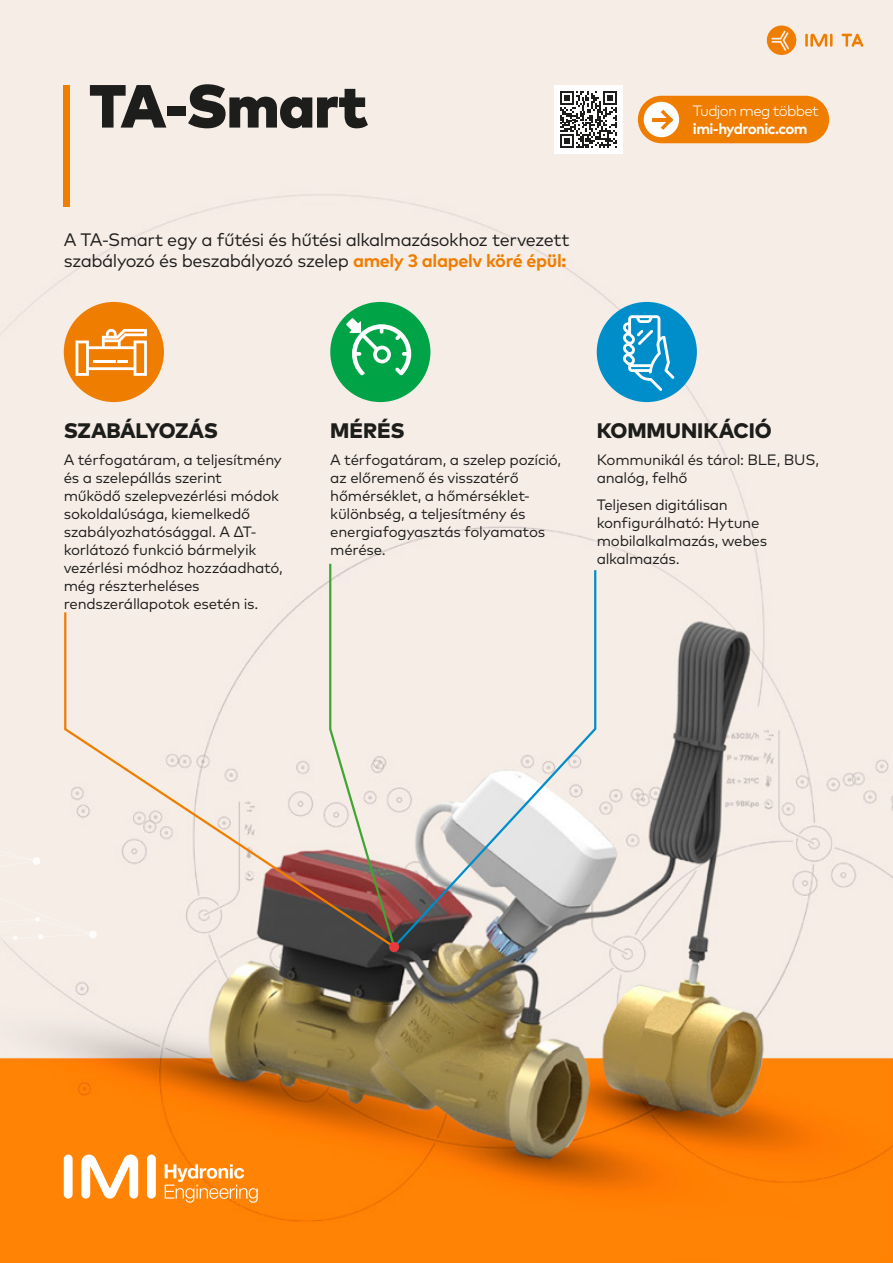
<style>
.page{position:relative;width:893px;height:1263px;background:#fff}
.page>*{position:absolute;margin:0;border:0;box-sizing:border-box;transform-origin:0 0}
.t1{font:900 60.75px "Mark Pro";letter-spacing:-.01em;color:#1d1d1b}
.t2{font:800 21px "Mark Pro";letter-spacing:-.01em;color:#1d1d1b}
.t3{font:18px/21px "Mark Pro";letter-spacing:-.03em;color:#1d1d1b}
.t4{font:15px/18px "Mark Pro";letter-spacing:-.015em;color:#1d1d1b}
.t5{font:700 15px "Mark Pro";letter-spacing:-.045em;color:#fff}
.t6{font:300 15px "Mark Pro";letter-spacing:-.045em;color:#fff}
.s1{font-weight:700;color:#ef7d00}
</style>
<div class="page">
<img style="left:0;top:0;width:893px;height:1263px">
<div style="left:64px;top:302px;width:100px;height:100px;background:#ef7d00;border-radius:50%"></div>
<svg style="left:97px;top:329px;width:50px;height:47px"></svg>
<svg style="left:805px;top:34px;width:27px;height:13px"></svg>
<svg style="left:841px;top:34px;width:22px;height:13px"></svg>
<svg style="left:767px;top:26px;width:29px;height:29px"></svg>
<div style="left:330px;top:302px;width:100px;height:100px;background:#00a447;border-radius:50%"></div>
<svg style="left:346px;top:318px;width:65px;height:58px"></svg>
<div style="left:597px;top:302px;width:100px;height:100px;background:#008eca;border-radius:50%"></div>
<svg style="left:623px;top:315px;width:51px;height:76px"></svg>
<svg style="left:0;top:45px;width:41px;height:1135px;background:#fd9123"></svg>
<div style="left:0;top:64px;width:97px;height:995px;background:#f6ede6"></div>
<div style="left:638px;top:96px;width:191px;height:47px;background:#ef7d00;border-radius:24px"></div>
<div style="left:644px;top:102px;width:35px;height:35px;background:#fff;border-radius:50%"></div>
<svg style="left:661px;top:110px;width:12px;height:20px"></svg>
<hr style="left:652px;top:118px;width:20px;height:4px;background:#ef7d00">
<div style="left:554px;top:85px;width:69px;height:69px;background:#fff"></div>
<svg style="left:560px;top:91px;width:57px;height:57px"></svg>
<div style="left:147px;top:1154px;width:9px;height:44px;background:#fff;border-radius:4px"></div>
<div style="left:64px;top:1154px;width:9px;height:44px;background:#fff;border-radius:4px"></div>
<svg style="left:81px;top:1154px;width:57px;height:44px"></svg>
<svg style="left:165px;top:1164px;width:93px;height:38px;background:#fea040"></svg>
<div style="left:64px;top:85px;width:6px;height:121px;background:#ef7d00"></div>
<svg style="left:328px;top:561px;width:69px;height:49px;background:#efe9df"></svg>
<svg style="left:63px;top:610px;width:328px;height:340px;background:#e5d9d1"></svg>
<svg style="left:391px;top:568px;width:206px;height:382px;background:#ded8d4"></svg>
<div style="left:389px;top:942px;width:10px;height:10px;background:#e8393d;border-radius:50%"></div>
<h1 class="t1" style="left:89px;top:59px;width:280px">TA-Smart</h1>
<p class="t3" style="left:64px;top:228px;width:507px">A TA‑Smart egy a fűtési és hűtési alkalmazásokhoz tervezett szabályozó és beszabályozó szelep <span class="s1">amely 3 alapelv köré épül:</span></p>
<p class="t6" style="left:693px;top:100px;width:127px">Tudjon meg többet</p>
<p class="t5" style="left:693px;top:117px;width:116px">imi-hydronic.com</p>
<h2 class="t2" style="left:64px;top:415px;width:156px">SZABÁLYOZÁS</h2>
<p class="t4" style="left:64px;top:450px;width:221px">A térfogatáram, a teljesítmény és a szelepállás szerint működő szelepvezérlési módok sokoldalúsága, kiemelkedő szabályozhatósággal. A ΔT&shy;korlátozó funkció bármelyik vezérlési módhoz hozzáadható, még részterheléses rendszerállapotok esetén is.</p>
<h2 class="t2" style="left:330px;top:415px;width:76px">MÉRÉS</h2>
<p class="t4" style="left:330px;top:450px;width:232px">A térfogatáram, a szelep pozíció, az előremenő és visszatérő hőmérséklet, a hőmérséklet&shy;különbség, a teljesítmény és energiafogyasztás folyamatos mérése.</p>
<h2 class="t2" style="left:597px;top:415px;width:176px">KOMMUNIKÁCIÓ</h2>
<p class="t4" style="left:597px;top:450px;width:224px">Kommunikál és tárol: BLE, BUS, analóg, felhő</p>
<p class="t4" style="left:597px;top:494px;width:172px">Teljesen digitálisan konfigurálható: Hytune mobilalkalmazás, webes alkalmazás.</p>
</div>
